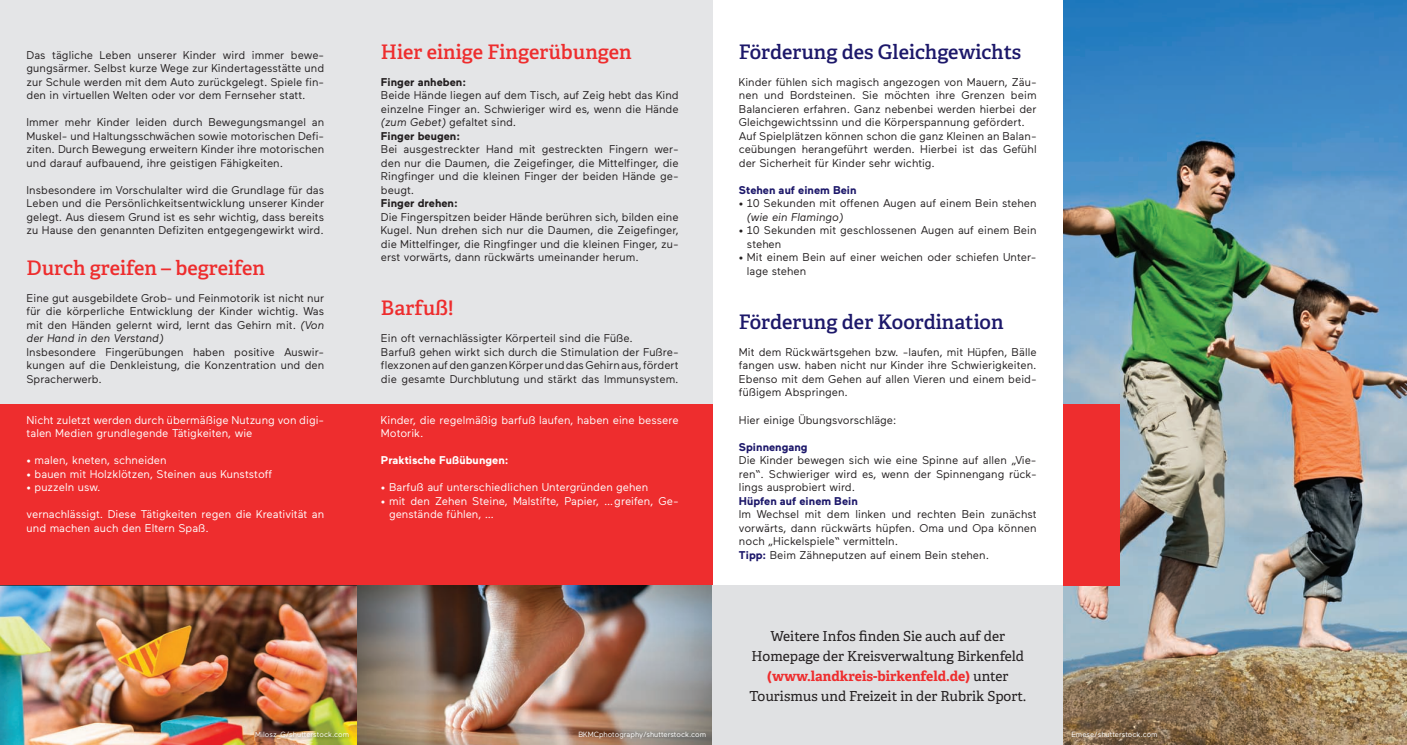
<style>
.page{position:relative;width:1407px;height:745px;background:#fff}
.page>*{position:absolute;margin:0;border:0;box-sizing:border-box;transform-origin:0 0}
.t1{font:600 20px "Adelle";color:#ee2d2e}
.t2{font:600 20px "Adelle";color:#1d186a}
.t3{font:13.75px/20px "Adelle";color:#231f20;text-align:center}
.t4{font:11.25px/13.5px "Maax";color:#231f20;text-align:justify}
.t5{font:11.25px/13.5px "Maax";color:#fff}
.t6{font:700 11.25px "Maax";color:#1d186a}
.t7{font:700 11.25px "Maax";color:#231f20}
.t8{font:700 11.25px "Maax";color:#fff}
.t9{font:italic 11.25px "Maax";color:#231f20}
.t10{font:7.5px "Maax";color:#fff}
.s1{font-style:italic}
.s2{font-weight:700}
.s3{font-weight:700;color:#1d186a}
.s4{font-weight:700;color:#ee2d2e}
</style>
<div class="page">
<img style="left:1063px;top:0;width:344px;height:744px">
<div style="left:0;top:0;width:712px;height:744px;background:#e4e5e7"></div>
<div style="left:0;top:403px;width:712px;height:182px;background:#ee2d2e"></div>
<img style="left:0;top:585px;width:358px;height:159px">
<img style="left:358px;top:585px;width:354px;height:159px">
<div style="left:712px;top:585px;width:351px;height:159px;background:#e0e1e3"></div>
<div style="left:1063px;top:403px;width:57px;height:182px;background:#ee2d2e"></div>
<img style="left:255px;top:730px;width:96px;height:11px">
<p class="t4" style="left:27px;top:48px;width:299px">Das tägliche Leben unserer Kinder wird immer bewe&shy;gungsärmer. Selbst kurze Wege zur Kindertagesstätte und zur Schule werden mit dem Auto zurückgelegt. Spiele fin&shy;den in virtuellen Welten oder vor dem Fernseher statt.</p>
<p class="t4" style="left:27px;top:116px;width:299px">Immer mehr Kinder leiden durch Bewegungsmangel an Muskel- und Haltungsschwächen sowie motorischen Defi&shy;ziten. Durch Bewegung erweitern Kinder ihre motorischen und darauf aufbauend, ihre geistigen Fähigkeiten.</p>
<p class="t4" style="left:27px;top:183px;width:299px">Insbesondere im Vorschulalter wird die Grundlage für das Leben und die Persönlichkeitsentwicklung unserer Kinder gelegt. Aus diesem Grund ist es sehr wichtig, dass bereits zu Hause den genannten Defiziten entgegengewirkt wird.</p>
<h1 class="t1" style="left:27px;top:255px;width:240px">Durch greifen – begreifen</h1>
<p class="t4" style="left:27px;top:291px;width:299px">Eine gut ausgebildete Grob- und Feinmotorik ist nicht nur für die körperliche Entwicklung der Kinder wichtig. Was mit den Händen gelernt wird, lernt das Gehirn mit. <span class="s1">(Von der Hand in den Verstand)</span></p>
<p class="t4" style="left:27px;top:345px;width:299px">Insbesondere Fingerübungen haben positive Auswir&shy;kungen auf die Denkleistung, die Konzentration und den Spracherwerb.</p>
<p class="t5" style="left:27px;top:413px;width:299px">Nicht zuletzt werden durch übermäßige Nutzung von digi&shy;talen Medien grundlegende Tätigkeiten, wie</p>
<p class="t5" style="left:27px;top:453px;width:142px">• malen, kneten, schneiden</p>
<p class="t5" style="left:27px;top:467px;width:247px">• bauen mit Holzklötzen, Steinen aus Kunststoff</p>
<p class="t5" style="left:27px;top:480px;width:76px">• puzzeln usw.</p>
<p class="t5" style="left:27px;top:507px;width:299px">vernachlässigt. Diese Tätigkeiten regen die Kreativität an und machen auch den Eltern Spaß.</p>
<h1 class="t1" style="left:381px;top:39px;width:252px">Hier einige Fingerübungen</h1>
<p class="t7" style="left:381px;top:75px;width:87px">Finger anheben:</p>
<p class="t4" style="left:381px;top:89px;width:299px;text-align:left">Beide Hände liegen auf dem Tisch, auf Zeig hebt das Kind einzelne Finger an. Schwieriger wird es, wenn die Hände <span class="s1">(zum Gebet)</span> gefaltet sind.<br><span class="s2">Finger beugen:</span></p>
<p class="t4" style="left:381px;top:143px;width:299px">Bei ausgestreckter Hand mit gestreckten Fingern wer&shy;den nur die Daumen, die Zeigefinger, die Mittelfinger, die Ringfinger und die kleinen Finger der beiden Hände ge&shy;beugt.</p>
<p class="t7" style="left:381px;top:197px;width:78px">Finger drehen:</p>
<p class="t4" style="left:381px;top:210px;width:299px">Die Fingerspitzen beider Hände berühren sich, bilden eine Kugel. Nun drehen sich nur die Daumen, die Zeigefinger, die Mittelfinger, die Ringfinger und die kleinen Finger, zu&shy;erst vorwärts, dann rückwärts umeinander herum.</p>
<h1 class="t1" style="left:381px;top:295px;width:74px">Barfuß!</h1>
<p class="t4" style="left:381px;top:332px;width:299px;text-align:left">Ein oft vernachlässigter Körperteil sind die Füße.<br>Barfuß gehen wirkt sich durch die Stimulation der Fußre&shy;flexzonen auf den ganzen Körper und das Gehirn aus, fördert die gesamte Durchblutung und stärkt das Immunsystem.</p>
<p class="t5" style="left:381px;top:413px;width:299px">Kinder, die regelmäßig barfuß laufen, haben eine bessere<br>Motorik.</p>
<p class="t8" style="left:381px;top:453px;width:129px">Praktische Fußübungen:</p>
<p class="t5" style="left:381px;top:480px;width:269px">• Barfuß auf unterschiedlichen Untergründen gehen</p>
<p class="t5" style="left:389px;top:494px;width:291px;text-indent:-8px">• mit den Zehen Steine, Malstifte, Papier, … greifen, Ge&shy;genstände fühlen, …</p>
<h1 class="t2" style="left:739px;top:39px;width:284px">Förderung des Gleichgewichts</h1>
<p class="t4" style="left:739px;top:75px;width:299px;text-align:left">Kinder fühlen sich magisch angezogen von Mauern, Zäu&shy;nen und Bordsteinen. Sie möchten ihre Grenzen beim Balancieren erfahren. Ganz nebenbei werden hierbei der Gleichgewichtssinn und die Körperspannung gefördert.<br>Auf Spielplätzen können schon die ganz Kleinen an Balan&shy;ceübungen herangeführt werden. Hierbei ist das Gefühl der Sicherheit für Kinder sehr wichtig.</p>
<p class="t6" style="left:739px;top:183px;width:119px">Stehen auf einem Bein</p>
<p class="t4" style="left:739px;top:197px;width:299px">• 10 Sekunden mit offenen Augen auf einem Bein stehen</p>
<p class="t9" style="left:747px;top:211px;width:97px">(wie ein Flamingo)</p>
<p class="t4" style="left:747px;top:224px;width:291px;text-indent:-8px">• 10 Sekunden mit geschlossenen Augen auf einem Bein stehen</p>
<p class="t4" style="left:747px;top:251px;width:291px;text-indent:-8px">• Mit einem Bein auf einer weichen oder schiefen Unter&shy;lage stehen</p>
<h1 class="t2" style="left:739px;top:309px;width:266px">Förderung der Koordination</h1>
<p class="t4" style="left:739px;top:345px;width:299px">Mit dem Rückwärtsgehen bzw. -laufen, mit Hüpfen, Bälle fangen usw. haben nicht nur Kinder ihre Schwierigkeiten.<br>Ebenso mit dem Gehen auf allen Vieren und einem beid&shy;füßigem Abspringen.</p>
<p class="t4" style="left:739px;top:413px;width:159px">Hier einige Übungsvorschläge:</p>
<p class="t6" style="left:739px;top:440px;width:70px">Spinnengang</p>
<p class="t4" style="left:739px;top:453px;width:299px">Die Kinder bewegen sich wie eine Spinne auf allen „Vie&shy;ren“. Schwieriger wird es, wenn der Spinnengang rück&shy;lings ausprobiert wird.</p>
<p class="t6" style="left:739px;top:494px;width:120px">Hüpfen auf einem Bein</p>
<p class="t4" style="left:739px;top:507px;width:299px;text-align:left">Im Wechsel mit dem linken und rechten Bein zunächst vorwärts, dann rückwärts hüpfen. Oma und Opa können noch „Hickelspiele“ vermitteln.<br><span class="s3">Tipp:</span> Beim Zähneputzen auf einem Bein stehen.</p>
<p class="t3" style="left:749px;top:625px;width:278px">Weitere Infos finden Sie auch auf der Homepage der Kreisverwaltung Birkenfeld <span class="s4">(www.landkreis-birkenfeld.de)</span> unter Tourismus und Freizeit in der Rubrik Sport.</p>
<p class="t10" style="left:255px;top:730px;width:96px">Milosz_G/shutterstock.com</p>
<p class="t10" style="left:578px;top:730px;width:129px">BKMCphotography/shutterstock.com</p>
<p class="t10" style="left:1071px;top:730px;width:88px">Emese/shutterstock.com</p>
</div>
